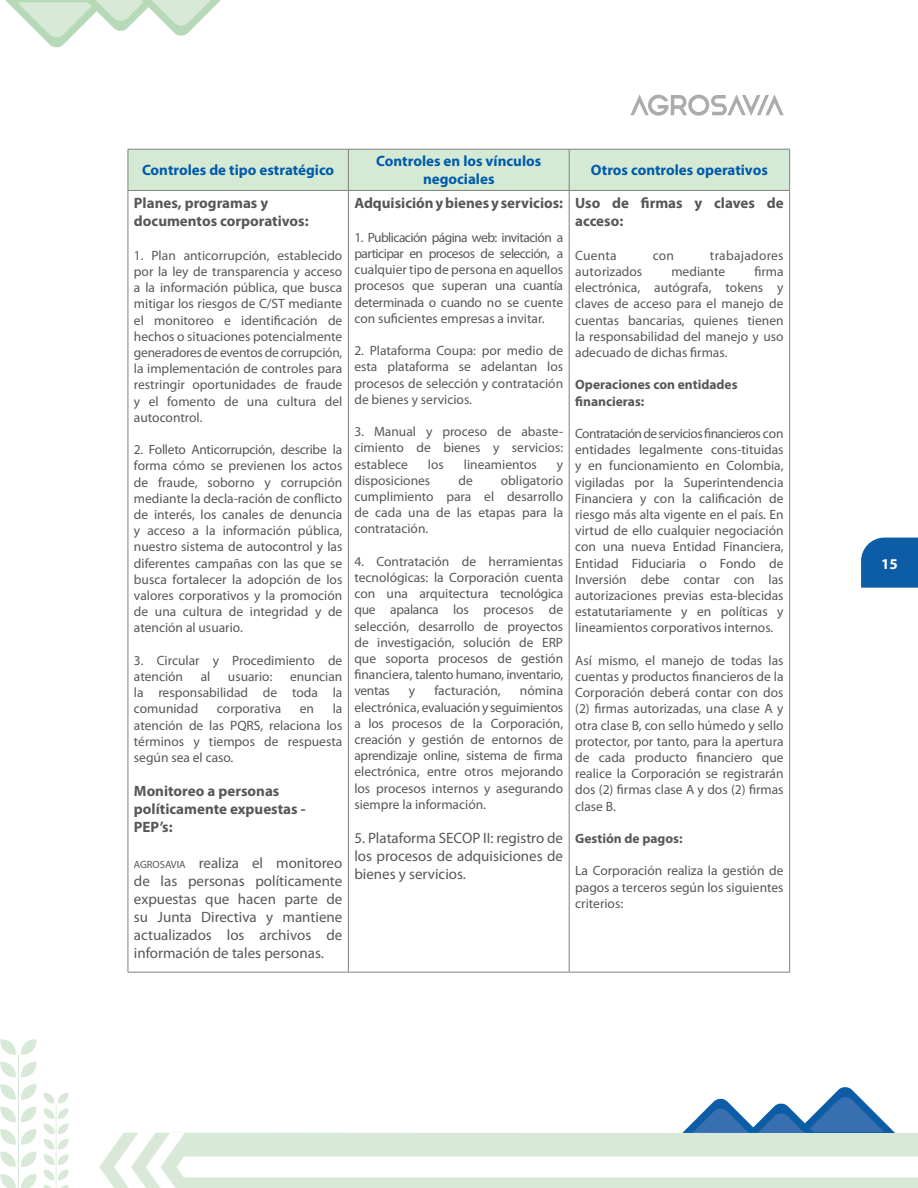
<style>
.page{position:relative;width:918px;height:1188px;background:#fff}
.page>*{position:absolute;margin:0;border:0;box-sizing:border-box;transform-origin:0 0}
.t1{font:15px/18px "Myriad Pro";color:#575757;text-align:justify}
.t2{font:700 15px/18px "Myriad Pro";color:#575757}
.t3{font:700 15px/18px "Myriad Pro";color:#015aaa;text-align:center}
.t4{font:700 15px "Myriad Pro";color:#fff}
.t5{font:13.5px/16.2px "Myriad Pro";color:#575757;text-align:justify}
.t6{font:700 13.5px/16.2px "Myriad Pro";color:#575757}
.t7{font:13.5px "Myriad Pro";letter-spacing:.02em;color:#575757}
.s1{font-size:10.5px}
</style>
<div class="page">
<svg style="left:6px;top:1px;width:214px;height:47px"></svg>
<svg style="left:0;top:1039px;width:37px;height:149px"></svg>
<svg style="left:43px;top:1093px;width:26px;height:95px"></svg>
<svg style="left:99px;top:1087px;width:819px;height:101px"></svg>
<svg style="left:861px;top:538px;width:57px;height:50px;background:#1764aa"></svg>
<svg style="left:630px;top:95px;width:154px;height:21px"></svg>
<div style="left:129px;top:150px;width:660px;height:40px;background:#d5ead4"></div>
<hr style="left:128px;top:149px;width:220px;height:1px;background:#808080">
<hr style="left:128px;top:150px;width:1px;height:40px;background:#808080">
<hr style="left:348px;top:149px;width:221px;height:1px;background:#808080">
<hr style="left:348px;top:150px;width:1px;height:40px;background:#808080">
<hr style="left:569px;top:149px;width:221px;height:1px;background:#808080">
<hr style="left:569px;top:150px;width:1px;height:40px;background:#808080">
<hr style="left:789px;top:150px;width:1px;height:40px;background:#808080">
<hr style="left:128px;top:190px;width:220px;height:1px;background:#808080">
<hr style="left:128px;top:191px;width:1px;height:781px;background:#808080">
<hr style="left:348px;top:190px;width:221px;height:1px;background:#808080">
<hr style="left:348px;top:191px;width:1px;height:781px;background:#808080">
<hr style="left:569px;top:190px;width:221px;height:1px;background:#808080">
<hr style="left:569px;top:191px;width:1px;height:781px;background:#808080">
<hr style="left:789px;top:191px;width:1px;height:781px;background:#808080">
<hr style="left:128px;top:972px;width:220px;height:1px;background:#808080">
<hr style="left:348px;top:972px;width:221px;height:1px;background:#808080">
<hr style="left:569px;top:972px;width:221px;height:1px;background:#808080">
<p class="t3" style="left:142px;top:161px;width:194px">Controles de tipo estratégico</p>
<p class="t3" style="left:376px;top:152px;width:167px">Controles en los vínculos negociales</p>
<p class="t3" style="left:591px;top:161px;width:178px">Otros controles operativos</p>
<p class="t2" style="left:134px;top:193px;width:176px">Planes, programas y documentos corporativos:</p>
<p class="t5" style="left:134px;top:247px;width:210px">1. Plan anticorrupción, establecido por la ley de transparencia y acceso a la información pública, que busca mitigar los riesgos de C/ST mediante el monitoreo e identificación de hechos o situaciones potencialmente generadores de eventos de corrupción, la implementación de controles para restringir oportunidades de fraude y el fomento de una cultura del autocontrol.</p>
<p class="t5" style="left:134px;top:441px;width:210px">2. Folleto Anticorrupción, describe la forma cómo se previenen los actos de fraude, soborno y corrupción mediante la decla-ración de conflicto de interés, los canales de denuncia y acceso a la información pública, nuestro sistema de autocontrol y las diferentes campañas con las que se busca fortalecer la adopción de los valores corporativos y la promoción de una cultura de integridad y de atención al usuario.</p>
<p class="t5" style="left:134px;top:652px;width:210px">3. Circular y Procedimiento de atención</p>
<p class="t2" style="left:575px;top:193px;width:210px">Uso de firmas y claves de acceso:</p>
<p class="t5" style="left:575px;top:247px;width:43px">Cuenta</p>
<p class="t5" style="left:653px;top:247px;width:23px">con</p>
<p class="t7" style="left:710px;top:247px;width:75px">trabajadores</p>
<p class="t5" style="left:575px;top:263px;width:69px">autorizados</p>
<p class="t5" style="left:671px;top:263px;width:55px">mediante</p>
<p class="t2" style="left:354px;top:193px;width:210px">Adquisición y bienes y servicios:</p>
<p class="t5" style="left:354px;top:229px;width:210px">1. Publicación página web: invitación a participar en procesos de selección, a cualquier tipo de persona en aquellos procesos que superan una cuantía determinada o cuando no se cuente con suficientes empresas a invitar.</p>
<p class="t5" style="left:354px;top:342px;width:210px">2. Plataforma Coupa: por medio de esta plataforma se adelantan los procesos de selección y contratación de bienes y servicios.</p>
<p class="t5" style="left:354px;top:423px;width:210px">3. Manual y proceso de abaste&shy;cimiento de bienes y servicios: establece</p>
<p class="t5" style="left:575px;top:263px;width:210px;text-indent:179px">firma electrónica, autógrafa, tokens y claves de acceso para el manejo de cuentas bancarias, quienes tienen la responsabilidad del manejo y uso adecuado de dichas firmas.</p>
<p class="t6" style="left:575px;top:376px;width:164px">Operaciones con entidades financieras:</p>
<p class="t5" style="left:575px;top:425px;width:210px">Contratación de servicios financieros con entidades legalmente cons-tituidas y en funcionamiento en Colombia, vigiladas por la Superintendencia Financiera y con la calificación de riesgo más alta vigente en el país. En virtud de ello cualquier negociación con una nueva Entidad Financiera, Entidad Fiduciaria o Fondo de Inversión debe contar con las autorizaciones previas esta-blecidas estatutariamente y en políticas y lineamientos corporativos internos.</p>
<p class="t5" style="left:575px;top:652px;width:210px">Así mismo, el manejo de todas las cuentas y productos financieros de la Corporación deberá contar con dos (2) firmas autorizadas, una clase A y otra clase B, con sello húmedo y sello protector, por tanto, para la apertura de cada producto financiero que realice la Corporación se registrarán dos (2) firmas clase A y dos (2) firmas clase B.</p>
<p class="t6" style="left:575px;top:830px;width:109px">Gestión de pagos:</p>
<p class="t5" style="left:575px;top:863px;width:210px">La Corporación realiza la gestión de pagos a terceros según los siguientes criterios:</p>
<p class="t5" style="left:428px;top:456px;width:17px">los</p>
<p class="t5" style="left:464px;top:456px;width:74px">lineamientos</p>
<p class="t5" style="left:557px;top:456px;width:8px">y</p>
<p class="t5" style="left:354px;top:472px;width:77px">disposiciones</p>
<p class="t5" style="left:458px;top:472px;width:16px">de</p>
<p class="t5" style="left:354px;top:472px;width:210px;text-indent:147px">obligatorio cumplimiento para el desarrollo de cada una de las etapas para la contratación.</p>
<p class="t5" style="left:354px;top:553px;width:210px">4. Contratación de herramientas tecnológicas: la Corporación cuenta con una arquitectura tecnológica que apalanca los procesos de selección, desarrollo de proyectos de investigación, solución de ERP que soporta procesos de gestión financiera, talento humano, inventario, ventas</p>
<p class="t5" style="left:201px;top:668px;width:11px">al</p>
<p class="t5" style="left:228px;top:668px;width:46px">usuario:</p>
<p class="t5" style="left:134px;top:668px;width:210px;text-indent:156px">enuncian la responsabilidad de toda la comunidad</p>
<p class="t5" style="left:409px;top:683px;width:8px">y</p>
<p class="t5" style="left:434px;top:683px;width:68px">facturación,</p>
<p class="t5" style="left:354px;top:683px;width:210px;text-indent:165px">nómina electrónica, evaluación y seguimientos a los procesos de la Corporación, creación y gestión de entornos de aprendizaje online, sistema de firma electrónica, entre otros mejorando los procesos internos y asegurando siempre la información.</p>
<p class="t1" style="left:354px;top:829px;width:210px">5. Plataforma SECOP II: registro de los procesos de adquisiciones de bienes y servicios.</p>
<p class="t5" style="left:134px;top:701px;width:210px;text-indent:199px">la atención de las PQRS, relaciona los términos y tiempos de respuesta según sea el caso.</p>
<p class="t2" style="left:134px;top:782px;width:173px">Monitoreo a personas políticamente expuestas -<br>PEP’s:</p>
<p class="t1" style="left:134px;top:854px;width:210px"><span class="s1">AGROSAVIA</span> realiza el monitoreo de las personas políticamente expuestas que hacen parte de su Junta Directiva y mantiene actualizados los archivos de información de tales personas.</p>
<p class="t5" style="left:217px;top:701px;width:66px">corporativa</p>
<p class="t5" style="left:300px;top:701px;width:16px">en</p>
<p class="t4" style="left:881px;top:555px;width:18px">15</p>
</div>
